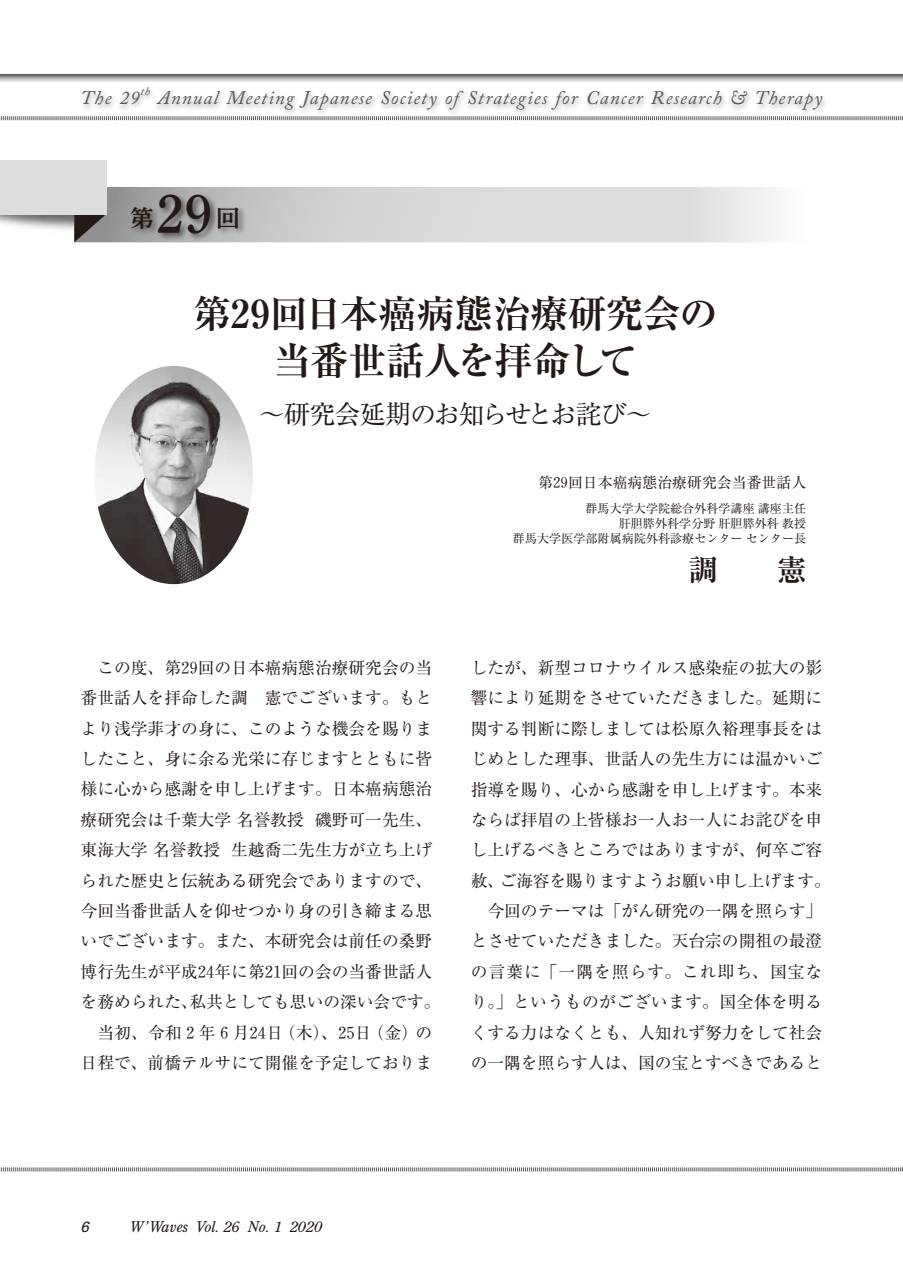
<style>
.page{position:relative;width:903px;height:1275px;background:#fff}
.page>*{position:absolute;margin:0;border:0;box-sizing:border-box;transform-origin:0 0}
.t1{font:54.6px "Shuei Yobu Min Std B";color:#231916;scale:.91 1}
.t2{font:700 38.5px/47.1px "Ryumin Pro";letter-spacing:-.025em;color:#231916;text-align:center}
.t3{font:700 29.75px "Ryumin Pro";color:#231916}
.t4{font:26.07px "Ryumin Pro";letter-spacing:-.06em;color:#231916}
.t5{font:23.62px "Shuei Yobu Min Std B";color:#231916}
.t6{font:italic 19.25px "Adobe Caslon Pro";letter-spacing:.06em;color:#595857}
.t7{font:16.8px/30.4px "Ryumin Pro";color:#231916}
.t8{font:italic 14.88px "Century Old Style";color:#231916}
.t9{font:14.88px "Ryumin Pro";color:#231916}
.t10{font:italic 14.88px "Univers";color:#231916}
.t11{font:12.08px/14.9px "Ryumin Pro";color:#231916;text-align:right}
.t12{font:italic 11.2px "Adobe Caslon Pro";color:#595857}
.s1{font-family:"Hankaku Num Rmr"}
</style>
<div class="page">
<svg style="left:0;top:116px;width:903px;height:5px"></svg>
<svg style="left:0;top:1167px;width:903px;height:5px;background:#bbb"></svg>
<div style="left:79px;top:85px;width:750px;height:32px;background:#231916;opacity:.4"></div>
<svg style="left:0;top:74px;width:903px;height:8px;background:#a7a7a7"></svg>
<svg style="left:74px;top:187px;width:699px;height:55px;background:#d2d3d3"></svg>
<div style="left:0;top:160px;width:106px;height:54px;background:#dcdddd"></div>
<div style="left:129px;top:193px;width:117px;height:49px;background:#231916;opacity:.6"></div>
<img style="left:95px;top:366px;width:158px;height:218px">
<p class="t6" style="left:81px;top:86px;width:61px">The 29</p>
<p class="t12" style="left:141px;top:85px;width:11px">th</p>
<p class="t6" style="left:158px;top:86px;width:666px">Annual Meeting Japanese Society of Strategies for Cancer Research &amp; Therapy</p>
<h1 class="t1" style="left:157px;top:176px;width:63px">29</h1>
<h3 class="t5" style="left:130px;top:201px;width:25px">第</h3>
<h3 class="t5" style="left:216px;top:201px;width:25px">回</h3>
<h2 class="t2" style="left:193px;top:287px;width:527px">第29回日本癌病態治療研究会の当番世話人を拝命して</h2>
<h3 class="t4" style="left:259px;top:393px;width:394px">～研究会延期のお知らせとお詫び～</h3>
<p class="t9" style="left:538px;top:471px;width:269px">第<span class="s1">29</span>回日本癌病態治療研究会当番世話人</p>
<p class="t11" style="left:513px;top:500px;width:295px">群馬大学大学院総合外科学講座講座主任<br>肝胆膵外科学分野肝胆膵外科教授<br>群馬大学医学部附属病院外科診療センターセンター長</p>
<h3 class="t3" style="left:688px;top:546px;width:120px">調　　憲</h3>
<p class="t7" style="left:81px;top:651px;width:361px">　この度、第<span class="s1">29</span>回の日本癌病態治療研究会の当番世話人を拝命した調　憲でございます。もとより浅学菲才の身に、このような機会を賜りましたこと、身に余る光栄に存じますとともに皆様に心から感謝を申し上げます。日本癌病態治療研究会は千葉大学名誉教授 磯野可一先生、東海大学名誉教授 生越喬二先生方が立ち上げられた歴史と伝統ある研究会でありますので、今回当番世話人を仰せつかり身の引き締まる思いでございます。また、本研究会は前任の桑野博行先生が平成<span class="s1">24</span>年に第<span class="s1">21</span>回の会の当番世話人を務められた、私共としても思いの深い会です。　当初、令和 <span class="s1">2</span> 年 <span class="s1">6</span> 月<span class="s1">24</span>日（木）、<span class="s1">25</span>日（金）の日程で、前橋テルサにて開催を予定しておりま</p>
<p class="t7" style="left:471px;top:651px;width:361px">したが、新型コロナウイルス感染症の拡大の影響により延期をさせていただきました。延期に関する判断に際しましては松原久裕理事長をはじめとした理事、世話人の先生方には温かいご指導を賜り、心から感謝を申し上げます。本来ならば拝眉の上皆様お一人お一人にお詫びを申し上げるべきところではありますが、何卒ご容赦、ご海容を賜りますようお願い申し上げます。　今回のテーマは「がん研究の一隅を照らす」とさせていただきました。天台宗の開祖の最澄の言葉に「一隅を照らす。これ即ち、国宝なり。」というものがございます。国全体を明るくする力はなくとも、人知れず努力をして社会の一隅を照らす人は、国の宝とすべきであると</p>
<p class="t10" style="left:81px;top:1218px;width:10px">6</p>
<p class="t8" style="left:130px;top:1218px;width:193px">W’Waves Vol. 26 No. 1 2020</p>
</div>
